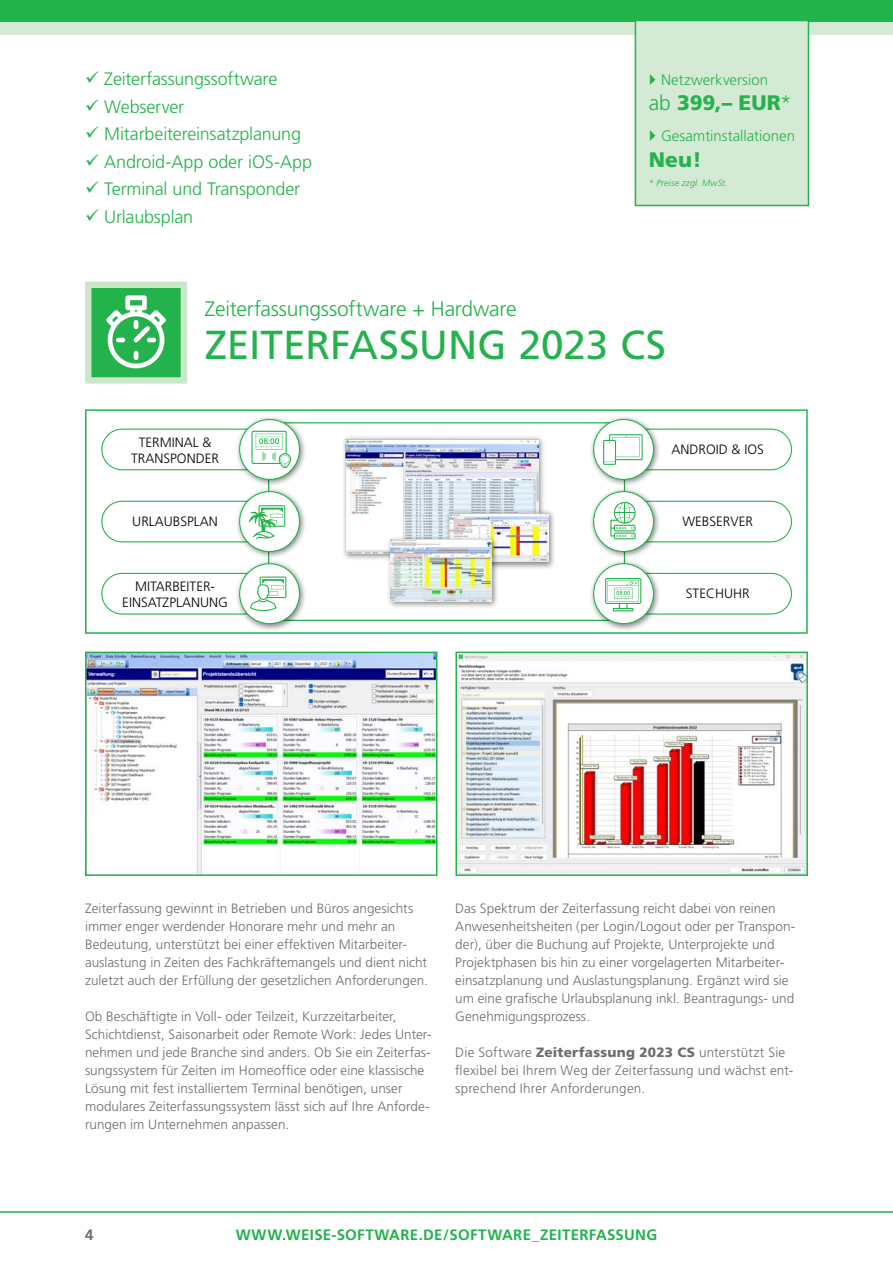
<style>
.page{position:relative;width:893px;height:1263px;background:#fff}
.page>*{position:absolute;margin:0;border:0;box-sizing:border-box;transform-origin:0 0}
.Grundschrift{font:40.5px "Frutiger";color:#23b24b}
.Grundschrift-2{font:300 21px "Frutiger";letter-spacing:-.01em;color:#23b24b}
.Brandschutznachweis{font:900 21px "Frutiger";color:#23b24b}
.Grundschrift-3{font:300 18px "Frutiger";letter-spacing:-.01em;color:#23b24b}
.t1{font:700 15px "Frutiger";letter-spacing:.02em;color:#23b24b}
.Brandschutznachweis-2{font:300 15px "Frutiger";color:#23b24b}
.t2{font:700 15px "Frutiger";color:#6c6d70}
.Brandschutznachweis-3{font:300 13.5px/18px "Frutiger";letter-spacing:.005em;color:#6c6d70}
.t3{font:300 13.5px/16.2px "Frutiger";color:#000002;text-align:center}
.Brandschutznachweis-4{font:italic 300 9px "Frutiger";letter-spacing:.015em;color:#23b24b}
.s1{font-weight:300}
.s2{font-weight:900}
</style>
<div class="page">
<div style="left:101px;top:573px;width:190px;height:41px;border:1px solid #23b24b;border-radius:20px"></div>
<div style="left:603px;top:573px;width:189px;height:41px;border:1px solid #23b24b;border-radius:20px"></div>
<div style="left:101px;top:501px;width:190px;height:41px;border:1px solid #23b24b;border-radius:20px"></div>
<div style="left:603px;top:501px;width:189px;height:41px;border:1px solid #23b24b;border-radius:20px"></div>
<div style="left:101px;top:429px;width:190px;height:41px;border:1px solid #23b24b;border-radius:20px"></div>
<div style="left:603px;top:429px;width:189px;height:41px;border:1px solid #23b24b;border-radius:20px"></div>
<img style="left:343px;top:436px;width:201px;height:123px">
<img style="left:345px;top:439px;width:193px;height:114px">
<img style="left:443px;top:506px;width:111px;height:63px">
<img style="left:449px;top:513px;width:99px;height:49px">
<img style="left:384px;top:533px;width:117px;height:74px">
<img style="left:390px;top:539px;width:102px;height:63px">
<img style="left:233px;top:562px;width:77px;height:68px">
<div style="left:240px;top:564px;width:60px;height:60px;background:#fff;border-radius:50%"></div>
<div style="left:239px;top:563px;width:61px;height:61px;border:1px solid #23b24b;border-radius:50%"></div>
<svg style="left:250px;top:576px;width:36px;height:35px"></svg>
<img style="left:233px;top:490px;width:72px;height:72px">
<div style="left:240px;top:492px;width:60px;height:59px;background:#fff;border-radius:50%"></div>
<div style="left:239px;top:491px;width:61px;height:61px;border:1px solid #23b24b;border-radius:50%"></div>
<svg style="left:249px;top:505px;width:36px;height:34px"></svg>
<img style="left:586px;top:417px;width:78px;height:68px">
<div style="left:594px;top:419px;width:59px;height:60px;background:#fff;border-radius:50%"></div>
<div style="left:593px;top:419px;width:61px;height:61px;border:1px solid #23b24b;border-radius:50%"></div>
<svg style="left:603px;top:434px;width:40px;height:31px"></svg>
<img style="left:233px;top:417px;width:77px;height:73px">
<div style="left:240px;top:419px;width:60px;height:60px;background:#fff;border-radius:50%"></div>
<div style="left:239px;top:419px;width:61px;height:61px;border:1px solid #23b24b;border-radius:50%"></div>
<svg style="left:251px;top:431px;width:40px;height:37px"></svg>
<img style="left:586px;top:562px;width:78px;height:68px">
<div style="left:594px;top:564px;width:59px;height:60px;background:#fff;border-radius:50%"></div>
<div style="left:593px;top:563px;width:61px;height:61px;border:1px solid #23b24b;border-radius:50%"></div>
<svg style="left:605px;top:578px;width:36px;height:33px"></svg>
<img style="left:591px;top:485px;width:73px;height:77px">
<div style="left:594px;top:492px;width:59px;height:59px;background:#fff;border-radius:50%"></div>
<div style="left:593px;top:491px;width:61px;height:61px;border:1px solid #23b24b;border-radius:50%"></div>
<svg style="left:610px;top:502px;width:26px;height:37px"></svg>
<div style="left:85px;top:409px;width:723px;height:225px;border:2px solid #23b24b"></div>
<div style="left:0;top:0;width:893px;height:34px;background:#d5ead4"></div>
<div style="left:0;top:0;width:893px;height:21px;background:#23b24b"></div>
<hr style="left:0;top:1211px;width:893px;height:2px;background:#23b24b">
<img style="left:88px;top:655px;width:346px;height:218px">
<div style="left:85px;top:652px;width:352px;height:224px;border:2px solid #23b24b"></div>
<img style="left:458px;top:655px;width:347px;height:218px">
<div style="left:455px;top:652px;width:353px;height:224px;border:2px solid #23b24b"></div>
<svg style="left:85px;top:282px;width:102px;height:102px"></svg>
<div style="left:634px;top:21px;width:176px;height:186px;background:#d5ead4"></div>
<p class="Grundschrift-3" style="left:85px;top:69px;width:194px">✓ Zeiterfassungssoftware</p>
<p class="Grundschrift-3" style="left:85px;top:96px;width:101px">✓ Webserver</p>
<p class="Grundschrift-3" style="left:85px;top:124px;width:217px">✓ Mitarbeitereinsatzplanung</p>
<p class="Grundschrift-3" style="left:85px;top:151px;width:229px">✓ Android-App oder iOS-App</p>
<p class="Grundschrift-3" style="left:85px;top:179px;width:217px">✓ Terminal und Transponder</p>
<p class="Grundschrift-3" style="left:85px;top:207px;width:110px">✓ Urlaubsplan</p>
<p class="Brandschutznachweis-2" style="left:661px;top:71px;width:108px">Netzwerkversion</p>
<p class="Brandschutznachweis" style="left:649px;top:90px;width:144px"><span class="s1">ab</span> 399,– EUR<span class="s1">*</span></p>
<p class="Brandschutznachweis-2" style="left:661px;top:127px;width:135px">Gesamtinstallationen</p>
<p class="Brandschutznachweis" style="left:649px;top:146px;width:54px">Neu!</p>
<p class="Brandschutznachweis-4" style="left:649px;top:178px;width:80px">* Preise zzgl. MwSt.</p>
<p class="Grundschrift-2" style="left:205px;top:296px;width:313px">Zeiterfassungssoftware + Hardware</p>
<p class="Grundschrift" style="left:205px;top:321px;width:463px">ZEITERFASSUNG 2023 CS</p>
<p class="t3" style="left:131px;top:434px;width:89px">TERMINAL &amp;<br>TRANSPONDER</p>
<p class="t3" style="left:132px;top:513px;width:87px">URLAUBSPLAN</p>
<p class="t3" style="left:122px;top:578px;width:107px">MITARBEITER-<br>EINSATZPLANUNG</p>
<p class="t3" style="left:671px;top:441px;width:94px">ANDROID &amp; IOS</p>
<p class="t3" style="left:682px;top:513px;width:72px">WEBSERVER</p>
<p class="t3" style="left:686px;top:585px;width:65px">STECHUHR</p>
<p class="Brandschutznachweis-3" style="left:85px;top:900px;width:344px">Zeiterfassung gewinnt in Betrieben und Büros angesichts immer enger werdender Honorare mehr und mehr an Bedeutung, unterstützt bei einer effektiven Mitarbeiter&shy;auslastung in Zeiten des Fachkräftemangels und dient nicht zuletzt auch der Erfüllung der gesetzlichen Anforderungen.</p>
<p class="Brandschutznachweis-3" style="left:85px;top:1008px;width:348px">Ob Beschäftigte in Voll- oder Teilzeit, Kurzzeitarbeiter, Schichtdienst, Saisonarbeit oder Remote Work: Jedes Unter&shy;nehmen und jede Branche sind anders. Ob Sie ein Zeiterfas&shy;sungssystem für Zeiten im Homeoffice oder eine klassische Lösung mit fest installiertem Terminal benötigen, unser modulares Zeiterfassungssystem lässt sich auf Ihre Anforde&shy;rungen im Unternehmen anpassen.</p>
<p class="Brandschutznachweis-3" style="left:455px;top:900px;width:342px">Das Spektrum der Zeiterfassung reicht dabei von reinen Anwesenheitsheiten (per Login/Logout oder per Transpon&shy;der), über die Buchung auf Projekte, Unterprojekte und Projektphasen bis hin zu einer vorgelagerten Mitarbeiter&shy;einsatzplanung und Auslastungsplanung. Ergänzt wird sie um eine grafische Urlaubsplanung inkl. Beantragungs- und Genehmigungsprozess.</p>
<p class="Brandschutznachweis-3" style="left:455px;top:1044px;width:340px">Die Software <span class="s2">Zeiterfassung 2023 CS</span> unterstützt Sie flexibel bei Ihrem Weg der Zeiterfassung und wächst ent&shy;sprechend Ihrer Anforderungen.</p>
<p class="t2" style="left:85px;top:1226px;width:10px">4</p>
<p class="t1" style="left:236px;top:1226px;width:423px">WWW.WEISE-SOFTWARE.DE/SOFTWARE_ZEITERFASSUNG</p>
</div>
